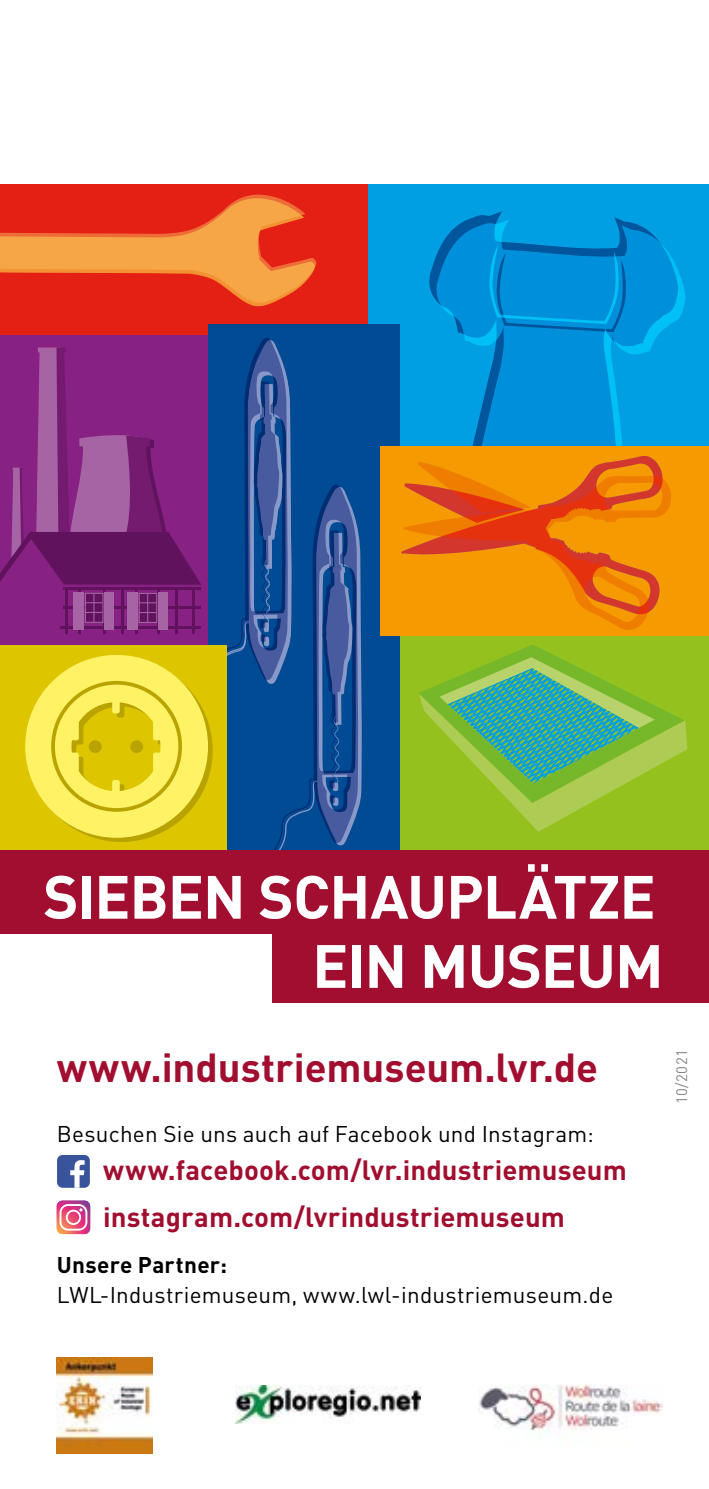
<style>
.page{position:relative;width:709px;height:1489px;background:#fff}
.page>*{position:absolute;margin:0;border:0;box-sizing:border-box;transform-origin:0 0}
.t1{font:700 60px/69px "DIN";letter-spacing:-.015em;color:#fff;text-align:right}
.t2{font:700 40px "DIN";color:#a10e2f}
.t3{font:700 27.5px/47.5px "DIN";letter-spacing:.005em;color:#a10e2f}
.t4{font:22.5px "DIN";letter-spacing:.01em;color:#000}
.t5{font:700 22.5px "DIN";letter-spacing:.015em;color:#000}
.t6{font:15px "DIN";letter-spacing:.03em;color:#878787}
</style>
<div class="page">
<div style="left:0;top:184px;width:383px;height:151px;background:#e41f13"></div>
<svg style="left:0;top:194px;width:316px;height:113px"></svg>
<div style="left:379px;top:626px;width:330px;height:288px;background:#95c11f"></div>
<svg style="left:504px;top:644px;width:53px;height:13px"></svg>
<svg style="left:419px;top:657px;width:268px;height:174px"></svg>
<div style="left:369px;top:184px;width:340px;height:346px;background:#009fe3"></div>
<svg style="left:429px;top:219px;width:256px;height:227px;fill:#008fda"></svg>
<div style="left:208px;top:324px;width:191px;height:548px;background:#004b93"></div>
<div style="left:380px;top:446px;width:329px;height:190px;background:#f59a00"></div>
<svg style="left:595px;top:479px;width:76px;height:151px"></svg>
<svg style="left:401px;top:456px;width:262px;height:158px"></svg>
<svg style="left:0;top:335px;width:362px;height:514px"></svg>
<div style="left:89px;top:740px;width:13px;height:13px;background:#b8a300;border-radius:50%"></div>
<div style="left:130px;top:740px;width:13px;height:13px;background:#b8a300;border-radius:50%"></div>
<img style="left:235px;top:1385px;width:186px;height:38px">
<img style="left:478px;top:1384px;width:185px;height:49px">
<img style="left:57px;top:1357px;width:96px;height:96px">
<svg style="left:57px;top:1200px;width:33px;height:33px"></svg>
<div style="left:57px;top:1154px;width:33px;height:33px;background:#38549a;border-radius:6px"></div>
<svg style="left:70px;top:1160px;width:15px;height:27px"></svg>
<div style="left:0;top:849px;width:709px;height:84px;background:#a10e2f"></div>
<div style="left:273px;top:918px;width:436px;height:84px;background:#a10e2f"></div>
<h1 class="t1" style="left:43px;top:859px;width:622px">SIEBEN SCHAUPLÄTZE<br>EIN MUSEUM</h1>
<h2 class="t2" style="left:57px;top:1041px;width:543px">www.industriemuseum.lvr.de</h2>
<p class="t4" style="left:57px;top:1120px;width:539px">Besuchen Sie uns auch auf Facebook und Instagram:</p>
<p class="t3" style="left:103px;top:1144px;width:525px">www.facebook.com/lvr.industriemuseum instagram.com/lvrindustriemuseum</p>
<p class="t5" style="left:57px;top:1250px;width:172px">Unsere Partner:</p>
<p class="t4" style="left:57px;top:1280px;width:558px">LWL-Industriemuseum, www.lwl-industriemuseum.de</p>
<p class="t6" style="left:672px;top:1104px;width:56px;rotate:-90deg">10/2021</p>
</div>
